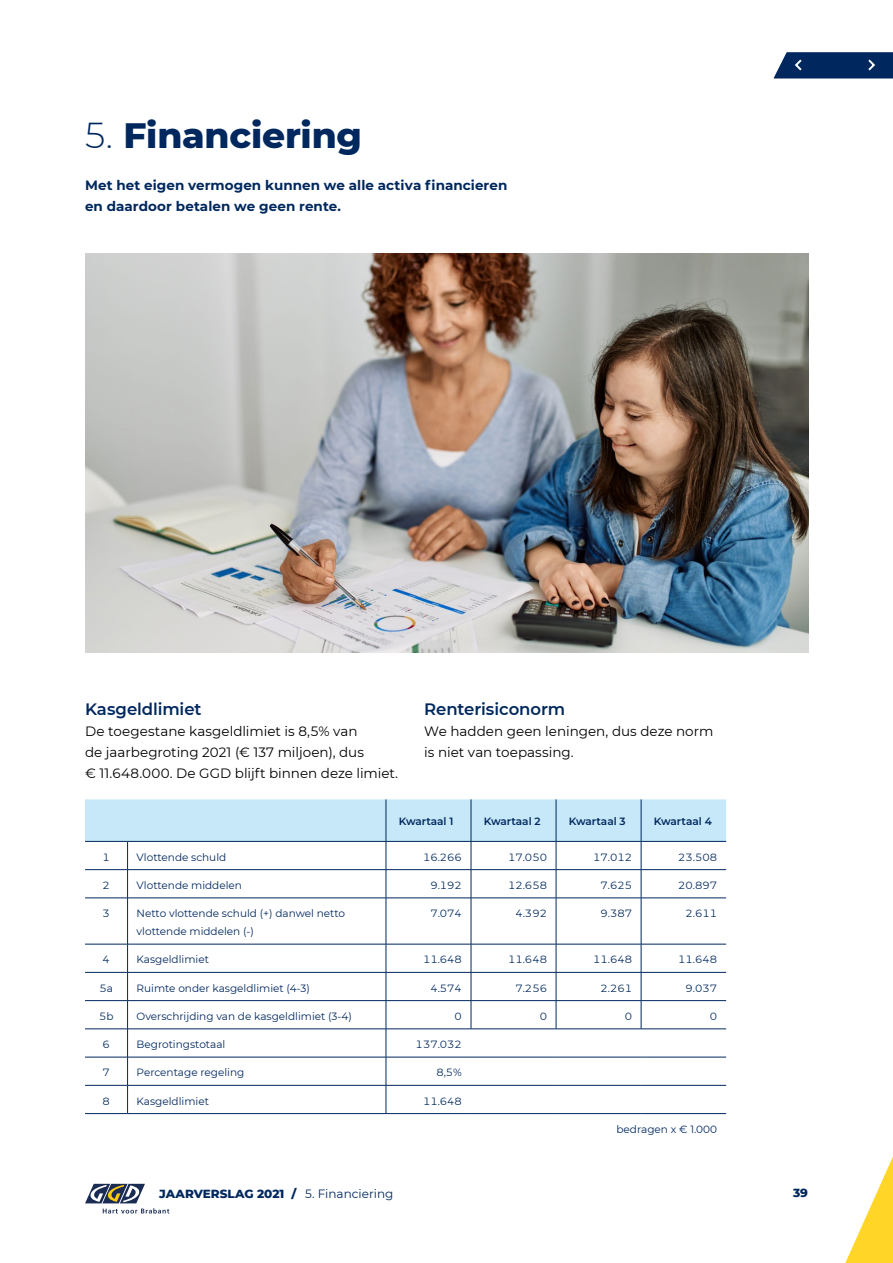
<style>
.page{position:relative;width:893px;height:1263px;background:#fff}
.page>*{position:absolute;margin:0;border:0;box-sizing:border-box;transform-origin:0 0}
.t1{font:800 36px "Montserrat";letter-spacing:-.005em;color:#00285e}
.t2{font:600 16.5px "Montserrat";letter-spacing:-.005em;color:#00285e}
.body{font:13.5px/21px "Montserrat";color:#000}
.intro{font:700 13.5px/21px "Montserrat";letter-spacing:.005em;color:#00285e}
.bijschrift{font:800 12px "Montserrat";color:#00285e}
.tabel_platte_tekst{font:10.5px/18px "Montserrat";color:#00285e}
.tabel_cijfers{font:10.5px "Montserrat";color:#00285e}
.tabel_platte_tekst-2{font:600 10.5px "Montserrat";color:#00285e}
.s1{font-weight:300}
.s2{font-weight:400}
</style>
<div class="page">
<svg style="left:85px;top:799px;width:641px;height:99px"></svg>
<hr style="left:85px;top:898px;width:43px;height:1px;background:#00285e">
<hr style="left:128px;top:898px;width:258px;height:1px;background:#00285e">
<hr style="left:127px;top:898px;width:1px;height:46px;background:#00285e">
<hr style="left:386px;top:898px;width:85px;height:1px;background:#00285e">
<hr style="left:386px;top:898px;width:1px;height:46px;background:#00285e">
<hr style="left:471px;top:898px;width:85px;height:1px;background:#00285e">
<hr style="left:471px;top:898px;width:1px;height:46px;background:#00285e">
<hr style="left:556px;top:898px;width:85px;height:1px;background:#00285e">
<hr style="left:556px;top:898px;width:1px;height:46px;background:#00285e">
<hr style="left:641px;top:898px;width:85px;height:1px;background:#00285e">
<hr style="left:641px;top:898px;width:1px;height:46px;background:#00285e">
<hr style="left:85px;top:944px;width:43px;height:1px;background:#00285e">
<hr style="left:128px;top:944px;width:258px;height:1px;background:#00285e">
<hr style="left:386px;top:944px;width:85px;height:1px;background:#00285e">
<hr style="left:471px;top:944px;width:85px;height:1px;background:#00285e">
<hr style="left:556px;top:944px;width:85px;height:1px;background:#00285e">
<hr style="left:641px;top:944px;width:85px;height:1px;background:#00285e">
<hr style="left:85px;top:972px;width:43px;height:1px;background:#00285e">
<hr style="left:128px;top:972px;width:258px;height:1px;background:#00285e">
<hr style="left:386px;top:972px;width:85px;height:1px;background:#00285e">
<hr style="left:471px;top:972px;width:85px;height:1px;background:#00285e">
<hr style="left:556px;top:972px;width:85px;height:1px;background:#00285e">
<hr style="left:641px;top:972px;width:85px;height:1px;background:#00285e">
<hr style="left:85px;top:1000px;width:43px;height:1px;background:#00285e">
<hr style="left:128px;top:1000px;width:258px;height:1px;background:#00285e">
<hr style="left:386px;top:1000px;width:85px;height:1px;background:#00285e">
<hr style="left:471px;top:1000px;width:85px;height:1px;background:#00285e">
<svg style="left:471px;top:944px;width:1px;height:84px"></svg>
<hr style="left:556px;top:1000px;width:85px;height:1px;background:#00285e">
<svg style="left:556px;top:944px;width:1px;height:84px"></svg>
<hr style="left:641px;top:1000px;width:85px;height:1px;background:#00285e">
<svg style="left:641px;top:944px;width:1px;height:84px"></svg>
<hr style="left:85px;top:1028px;width:43px;height:1px;background:#00285e">
<hr style="left:128px;top:1028px;width:258px;height:1px;background:#00285e">
<hr style="left:386px;top:1028px;width:85px;height:1px;background:#00285e">
<hr style="left:471px;top:1028px;width:85px;height:1px;background:#00285e">
<hr style="left:556px;top:1028px;width:85px;height:1px;background:#00285e">
<hr style="left:641px;top:1028px;width:85px;height:1px;background:#00285e">
<hr style="left:85px;top:1057px;width:43px;height:1px;background:#00285e">
<hr style="left:128px;top:1057px;width:258px;height:1px;background:#00285e">
<hr style="left:386px;top:1057px;width:85px;height:1px;background:#00285e">
<hr style="left:471px;top:1057px;width:85px;height:1px;background:#00285e">
<hr style="left:556px;top:1057px;width:85px;height:1px;background:#00285e">
<hr style="left:641px;top:1057px;width:85px;height:1px;background:#00285e">
<hr style="left:85px;top:1085px;width:43px;height:1px;background:#00285e">
<hr style="left:128px;top:1085px;width:258px;height:1px;background:#00285e">
<svg style="left:127px;top:944px;width:1px;height:169px"></svg>
<hr style="left:386px;top:1085px;width:85px;height:1px;background:#00285e">
<svg style="left:386px;top:944px;width:1px;height:169px"></svg>
<hr style="left:471px;top:1085px;width:85px;height:1px;background:#00285e">
<hr style="left:556px;top:1085px;width:85px;height:1px;background:#00285e">
<hr style="left:641px;top:1085px;width:85px;height:1px;background:#00285e">
<hr style="left:85px;top:1113px;width:43px;height:1px;background:#00285e">
<hr style="left:128px;top:1113px;width:258px;height:1px;background:#00285e">
<hr style="left:386px;top:1113px;width:85px;height:1px;background:#00285e">
<hr style="left:471px;top:1113px;width:85px;height:1px;background:#00285e">
<hr style="left:556px;top:1113px;width:85px;height:1px;background:#00285e">
<hr style="left:641px;top:1113px;width:85px;height:1px;background:#00285e">
<img style="left:85px;top:253px;width:723px;height:399px">
<svg style="left:845px;top:1156px;width:48px;height:107px"></svg>
<svg style="left:85px;top:1184px;width:84px;height:29px"></svg>
<svg style="left:773px;top:52px;width:120px;height:27px;background:#193d6d"></svg>
<h2 class="t1" style="left:85px;top:109px;width:278px"><span class="s1">5.</span> Financiering</h2>
<p class="intro" style="left:85px;top:174px;width:424px">Met het eigen vermogen kunnen we alle activa financieren en daardoor betalen we geen rente.</p>
<h3 class="t2" style="left:85px;top:698px;width:118px">Kasgeldlimiet</h3>
<p class="body" style="left:85px;top:721px;width:315px">De toegestane kasgeldlimiet is 8,5% van<br>de jaarbegroting 2021 (€ 137 miljoen), dus<br>€ 11.648.000. De GGD blijft binnen deze limiet.</p>
<h3 class="t2" style="left:424px;top:698px;width:143px">Renterisiconorm</h3>
<p class="body" style="left:424px;top:721px;width:291px">We hadden geen leningen, dus deze norm is niet van toepassing.</p>
<p class="tabel_platte_tekst-2" style="left:399px;top:814px;width:56px">Kwartaal 1</p>
<p class="tabel_platte_tekst-2" style="left:484px;top:814px;width:58px">Kwartaal 2</p>
<p class="tabel_platte_tekst-2" style="left:569px;top:814px;width:58px">Kwartaal 3</p>
<p class="tabel_platte_tekst-2" style="left:654px;top:814px;width:59px">Kwartaal 4</p>
<p class="tabel_cijfers" style="left:103px;top:850px;width:9px">1</p>
<p class="tabel_platte_tekst" style="left:137px;top:847px;width:91px">Vlottende schuld</p>
<p class="tabel_cijfers" style="left:423px;top:850px;width:40px">16.266</p>
<p class="tabel_cijfers" style="left:508px;top:850px;width:40px">17.050</p>
<p class="tabel_cijfers" style="left:593px;top:850px;width:40px">17.012</p>
<p class="tabel_cijfers" style="left:678px;top:850px;width:40px">23.508</p>
<p class="tabel_cijfers" style="left:103px;top:878px;width:9px">2</p>
<p class="tabel_platte_tekst" style="left:137px;top:876px;width:107px">Vlottende middelen</p>
<p class="tabel_cijfers" style="left:430px;top:878px;width:33px">9.192</p>
<p class="tabel_cijfers" style="left:508px;top:878px;width:40px">12.658</p>
<p class="tabel_cijfers" style="left:600px;top:878px;width:33px">7.625</p>
<p class="tabel_cijfers" style="left:678px;top:878px;width:40px">20.897</p>
<p class="tabel_cijfers" style="left:103px;top:906px;width:9px">3</p>
<p class="tabel_platte_tekst" style="left:137px;top:904px;width:210px">Netto vlottende schuld (+) danwel netto vlottende middelen (-)</p>
<p class="tabel_cijfers" style="left:430px;top:906px;width:33px">7.074</p>
<p class="tabel_cijfers" style="left:515px;top:906px;width:33px">4.392</p>
<p class="tabel_cijfers" style="left:600px;top:906px;width:33px">9.387</p>
<p class="tabel_cijfers" style="left:685px;top:906px;width:33px">2.611</p>
<p class="tabel_cijfers" style="left:103px;top:952px;width:9px">4</p>
<p class="tabel_platte_tekst" style="left:137px;top:950px;width:74px">Kasgeldlimiet</p>
<p class="tabel_cijfers" style="left:423px;top:952px;width:40px">11.648</p>
<p class="tabel_cijfers" style="left:508px;top:952px;width:40px">11.648</p>
<p class="tabel_cijfers" style="left:593px;top:952px;width:40px">11.648</p>
<p class="tabel_cijfers" style="left:678px;top:952px;width:40px">11.648</p>
<p class="tabel_cijfers" style="left:100px;top:981px;width:15px">5a</p>
<p class="tabel_platte_tekst" style="left:137px;top:978px;width:175px">Ruimte onder kasgeldlimiet (4-3)</p>
<p class="tabel_cijfers" style="left:430px;top:981px;width:33px">4.574</p>
<p class="tabel_cijfers" style="left:515px;top:981px;width:33px">7.256</p>
<p class="tabel_cijfers" style="left:600px;top:981px;width:33px">2.261</p>
<p class="tabel_cijfers" style="left:685px;top:981px;width:33px">9.037</p>
<p class="tabel_cijfers" style="left:99px;top:1009px;width:16px">5b</p>
<p class="tabel_platte_tekst" style="left:137px;top:1007px;width:217px">Overschrijding van de kasgeldlimiet (3-4)</p>
<p class="tabel_cijfers" style="left:455px;top:1009px;width:9px">0</p>
<p class="tabel_cijfers" style="left:540px;top:1009px;width:9px">0</p>
<p class="tabel_cijfers" style="left:625px;top:1009px;width:9px">0</p>
<p class="tabel_cijfers" style="left:710px;top:1009px;width:9px">0</p>
<p class="tabel_cijfers" style="left:103px;top:1037px;width:9px">6</p>
<p class="tabel_platte_tekst" style="left:137px;top:1035px;width:90px">Begrotingstotaal</p>
<p class="tabel_cijfers" style="left:416px;top:1037px;width:48px">137.032</p>
<p class="tabel_cijfers" style="left:103px;top:1065px;width:9px">7</p>
<p class="tabel_platte_tekst" style="left:137px;top:1063px;width:109px">Percentage regeling</p>
<p class="tabel_cijfers" style="left:436px;top:1065px;width:27px">8,5%</p>
<p class="tabel_cijfers" style="left:103px;top:1093px;width:9px">8</p>
<p class="tabel_platte_tekst" style="left:137px;top:1091px;width:74px">Kasgeldlimiet</p>
<p class="tabel_cijfers" style="left:423px;top:1093px;width:40px">11.648</p>
<p class="tabel_platte_tekst" style="left:616px;top:1120px;width:102px">bedragen x € 1.000</p>
<p class="bijschrift" style="left:159px;top:1185px;width:236px">JAARVERSLAG 2021 / <span class="s2">5. Financiering</span></p>
<p class="bijschrift" style="left:793px;top:1184px;width:17px">39</p>
</div>
